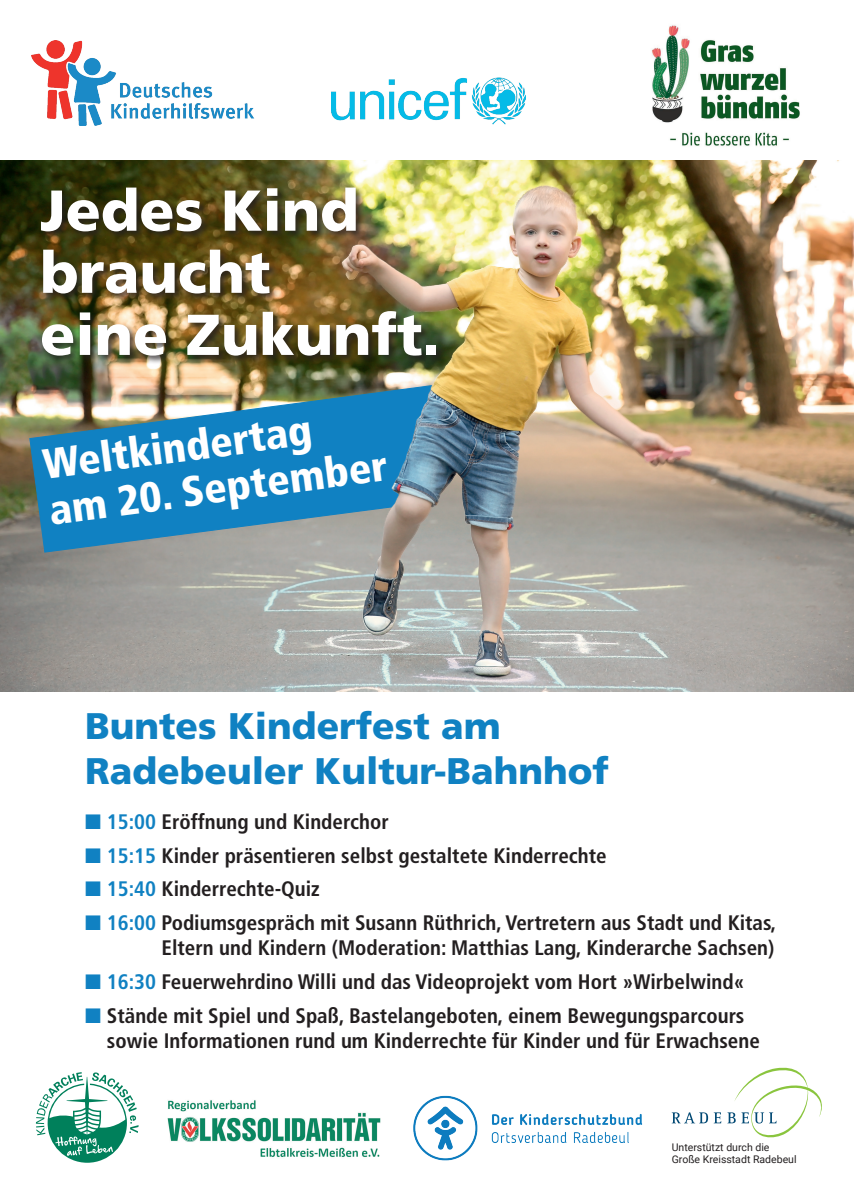
<style>
.page{position:relative;width:854px;height:1202px;background:#fff}
.page>*{position:absolute;margin:0;border:0;box-sizing:border-box;transform-origin:0 0}
.t1{font:900 57.5px/62.1px "Frutiger";color:#fff}
.t2{font:900 condensed 42.3px/46px "Frutiger";color:#fff}
.t3{font:900 37px/44.4px "Frutiger";color:#1081c2}
.t4{font:700 condensed 21px/25.2px "Frutiger";color:#231f20;text-align:right}
.t5{font:10.5px/12.6px "Roboto";color:#231f20}
.s1{color:#1081c2}
</style>
<div class="page">
<img style="left:0;top:160px;width:853px;height:531px">
<div style="left:39px;top:186px;width:406px;height:179px;background:#231f20;opacity:.75"></div>
<img style="left:29px;top:382px;width:294px;height:171px">
<img style="left:651px;top:25px;width:149px;height:121px">
<img style="left:32px;top:41px;width:222px;height:84px">
<img style="left:332px;top:77px;width:193px;height:47px">
<img style="left:323px;top:145px;width:383px;height:537px">
<img style="left:413px;top:1095px;width:230px;height:66px">
<img style="left:167px;top:1100px;width:213px;height:57px">
<svg style="left:36px;top:1072px;width:102px;height:91px"></svg>
<svg style="left:671px;top:1068px;width:150px;height:69px"></svg>
<h1 class="t1" style="left:40px;top:179px;width:401px">Jedes Kind braucht<br>eine Zukunft.</h1>
<h2 class="t2" style="left:40px;top:443px;width:342px;rotate:-8deg">Weltkindertag<br>am 20. September</h2>
<h3 class="t3" style="left:85px;top:704px;width:525px">Buntes Kinderfest am<br>Radebeuler Kultur-Bahnhof</h3>
<p class="t4" style="left:85px;top:809px;width:305px"><span class="s1">■ 15:00</span> Eröffnung und Kinderchor</p>
<p class="t4" style="left:85px;top:843px;width:523px"><span class="s1">■ 15:15</span> Kinder präsentieren selbst gestaltete Kinderrechte</p>
<p class="t4" style="left:85px;top:876px;width:236px"><span class="s1">■ 15:40</span> Kinderrechte-Quiz</p>
<p class="t4" style="left:85px;top:910px;width:692px"><span class="s1">■ 16:00</span> Podiumsgespräch mit Susann Rüthrich, Vertretern aus Stadt und Kitas,<br>Eltern und Kindern (Moderation: Matthias Lang, Kinderarche Sachsen)</p>
<p class="t4" style="left:85px;top:969px;width:660px"><span class="s1">■ 16:30</span> Feuerwehrdino Willi und das Videoprojekt vom Hort »Wirbelwind«</p>
<p class="t4" style="left:107px;top:1003px;width:654px;text-align:left;text-indent:-22px"><span class="s1">■</span> Stände mit Spiel und Spaß, Bastelangeboten, einem Bewegungsparcours sowie Informationen rund um Kinderrechte für Kinder und für Erwachsene</p>
<p class="t5" style="left:671px;top:1140px;width:126px">Unterstützt durch die<br>Große Kreisstadt Radebeul</p>
</div>
